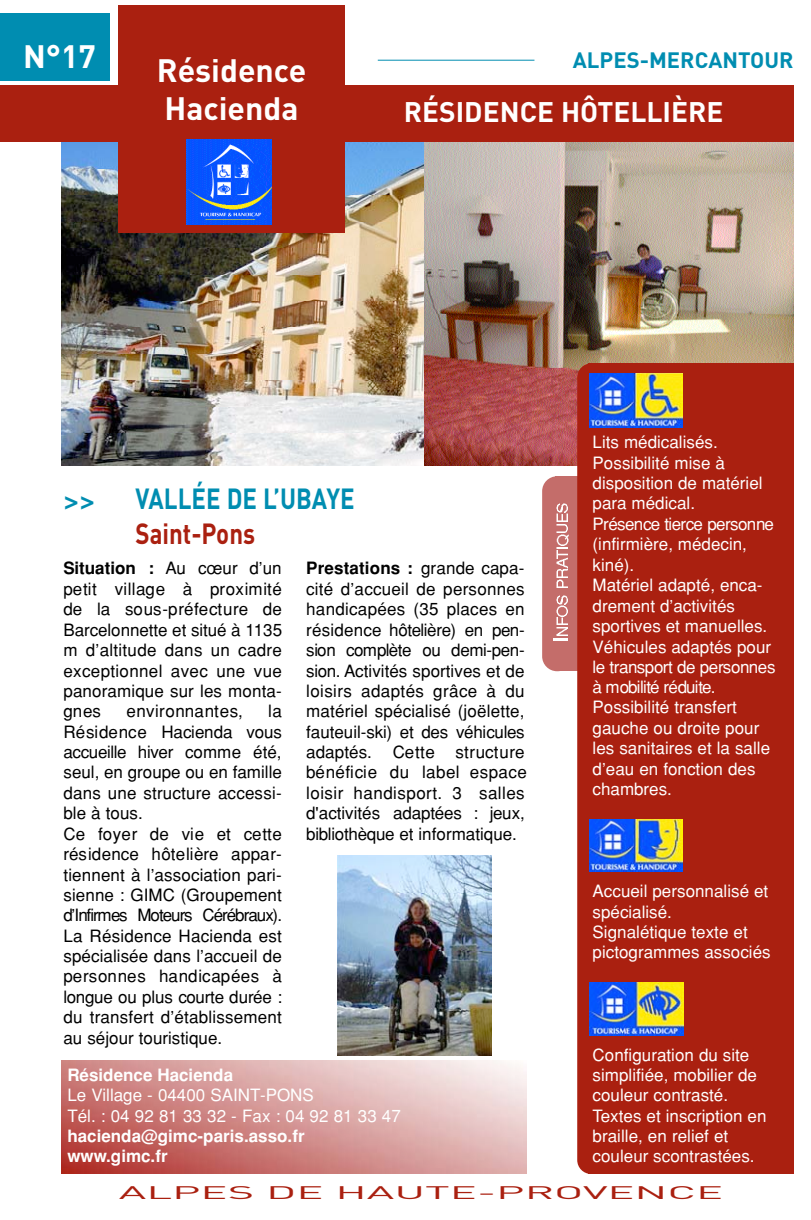
<style>
.page{position:relative;width:811px;height:1220px;background:#fff}
.page>*{position:absolute;margin:0;border:0;box-sizing:border-box;transform-origin:0 0}
.t1{font:700 32px/38.4px "DIN";color:#fff}
.t2{font:700 28.8px "DIN";color:#008db1;scale:.83 1}
.t3{font:700 28.8px "DIN";color:#aa2010;scale:.83 1}
.t4{font:700 28px "DIN";color:#fff}
.t5{font:900 24px "Helvetica";color:#008db1}
.t6{font:700 22px "DIN";color:#008db1}
.t7{font:18px "DIN";color:#aa2010;scale:2.5 1}
.t8{font:17px/20.4px "Helvetica";letter-spacing:.005em;color:#000}
.t9{font:17px/20.4px "Helvetica";color:#fff}
.t10{font:700 17px/20.2px "Helvetica";color:#fff}
.t11{font:17px "Helvetica";letter-spacing:.035em;color:#000}
.s1{font-weight:700}
</style>
<div class="page">
<img style="left:61px;top:1060px;width:465px;height:114px">
<img style="left:61px;top:142px;width:363px;height:323px">
<img style="left:424px;top:142px;width:369px;height:323px">
<svg style="left:541px;top:363px;width:47px;height:811px"></svg>
<img style="left:337px;top:855px;width:154px;height:200px">
<div style="left:588px;top:363px;width:205px;height:811px;background:#aa2010"></div>
<img style="left:589px;top:373px;width:92px;height:54px">
<img style="left:589px;top:982px;width:94px;height:53px">
<img style="left:589px;top:819px;width:92px;height:53px">
<hr style="left:377px;top:60px;width:157px;height:1px;background:#008db1">
<div style="left:0;top:13px;width:109px;height:67px;background:#008db1"></div>
<div style="left:0;top:85px;width:793px;height:57px;background:#aa2010"></div>
<div style="left:118px;top:6px;width:227px;height:227px;background:#aa2010"></div>
<img style="left:186px;top:139px;width:85px;height:85px">
<h1 class="t1" style="left:23px;top:39px;width:74px">N°17</h1>
<p class="t6" style="left:572px;top:50px;width:222px">ALPES-MERCANTOUR</p>
<h3 class="t4" style="left:403px;top:100px;width:321px">RÉSIDENCE HÔTELLIÈRE</h3>
<h1 class="t1" style="left:157px;top:53px;width:151px">Résidence<br>Hacienda</h1>
<h3 class="t5" style="left:63px;top:491px;width:33px">&gt;&gt;</h3>
<h2 class="t2" style="left:135px;top:486px;width:265px">VALLÉE DE L’UBAYE</h2>
<h2 class="t3" style="left:135px;top:520px;width:145px">Saint-Pons</h2>
<p class="t8" style="left:63px;top:559px;width:220px;text-align:justify"><span class="s1">Situation :</span> Au cœur d’un petit village à proximité de la sous-préfecture de Barcelonnette et situé à 1135 m d’altitude dans un cadre exceptionnel avec une vue panoramique sur les monta&shy;gnes</p>
<p class="t8" style="left:63px;top:703px;width:220px;text-indent:204px">la<br>Résidence Hacienda vous accueille hiver comme été, seul, en groupe ou en famille dans une structure accessi&shy;ble à tous.<br>Ce foyer de vie et cette résidence hôtelière appar&shy;tiennent à l’association pari&shy;sienne : GIMC (Groupement d’Infirmes Moteurs Cérébraux).<br>La Résidence Hacienda est spécialisée dans l’accueil de personnes handicapées à longue ou plus courte durée : du transfert d’établissement au séjour touristique.</p>
<p class="t11" style="left:126px;top:705px;width:118px">environnantes,</p>
<p class="t8" style="left:306px;top:559px;width:222px"><span class="s1">Prestations :</span> grande capa&shy;cité d’accueil de personnes handicapées (35 places en résidence hôtelière) en pen&shy;sion complète ou demi-pen&shy;sion. Activités sportives et de loisirs adaptés grâce à du matériel spécialisé (joëlette, fauteuil-ski) et des véhicules a d a p té s . Cette structure bénéficie du label espace loisir handisport. 3 salles d'activités adaptées : jeux, b ib lio th è q u e et informatique.</p>
<p class="t10" style="left:67px;top:1066px;width:167px">Résidence Hacienda</p>
<p class="t9" style="left:67px;top:1087px;width:335px">Le Village - 04400 SAINT-PONS<br>Tél. : 04 92 81 33 32 - Fax : 04 92 81 33 47</p>
<p class="t10" style="left:67px;top:1127px;width:239px">hacienda@gimc-paris.asso.fr www.gimc.fr</p>
<p class="t9" style="left:592px;top:434px;width:184px">Lits médicalisés.<br>Possibilité mise à disposition de matériel para médical.<br>Présence tierce personne (infirmière, médecin, kiné).<br>Matériel adapté, enca&shy;drement d’activités sportives et manuelles.<br>Véhicules adaptés pour le transport de personnes à mobilité réduite.<br>Possibilité transfert gauche ou droite pour les sanitaires et la salle d’eau en fonction des chambres.</p>
<p class="t9" style="left:592px;top:883px;width:179px">Accueil personnalisé et spécialisé.<br>Signalétique texte et pictogrammes associés</p>
<p class="t9" style="left:592px;top:1046px;width:175px">Configuration du site simplifiée, mobilier de couleur contrasté.<br>Textes et inscription en braille, en relief et couleur scontrastées.</p>
<p class="t7" style="left:119px;top:1185px;width:243px">ALPES DE HAUTE-PROVENCE</p>
</div>
